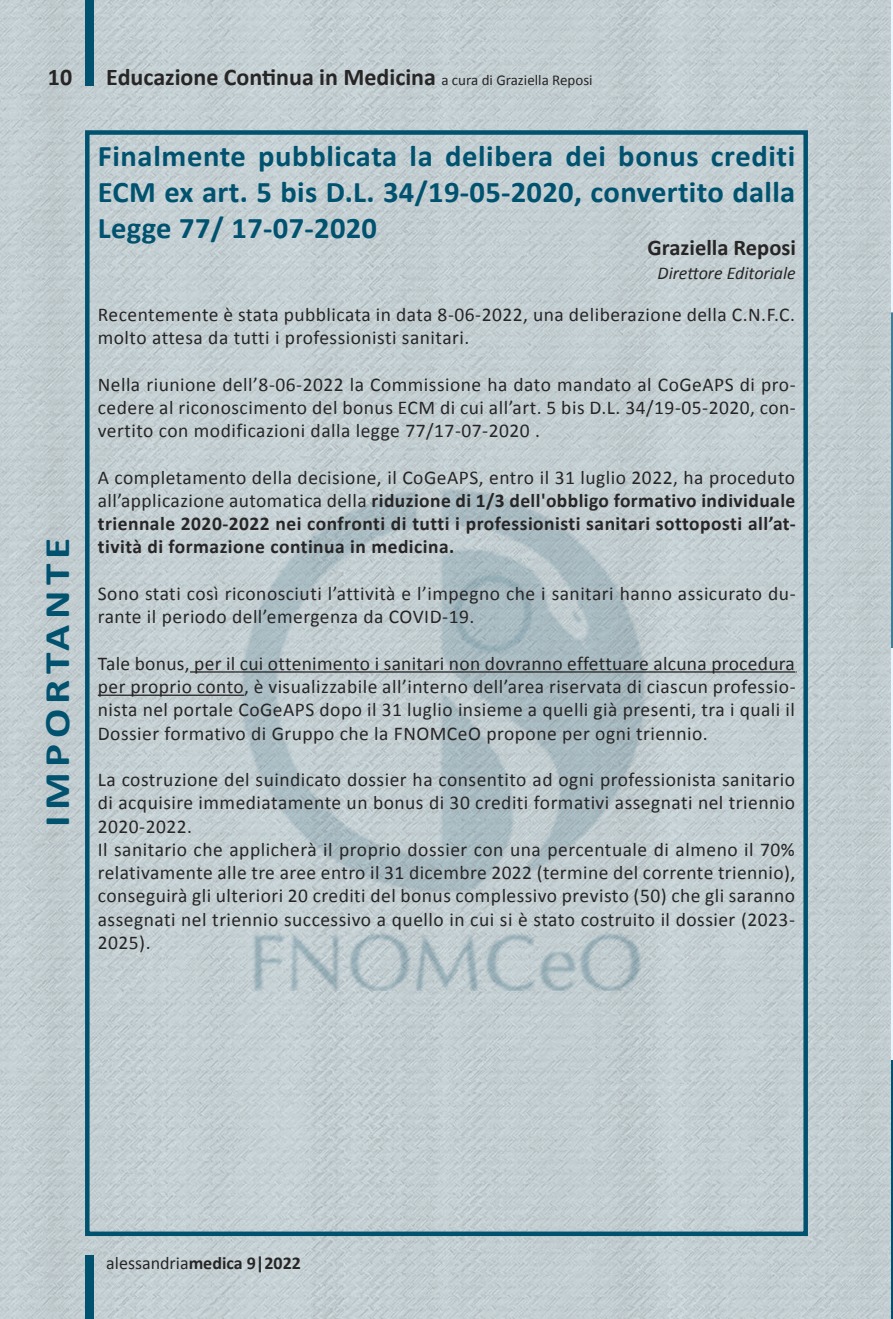
<style>
.page{position:relative;width:893px;height:1319px;background:#fff}
.page>*{position:absolute;margin:0;border:0;box-sizing:border-box;transform-origin:0 0}
.t1{font:700 36px "Calibri";letter-spacing:.125em;color:#00526f;scale:1.2 1}
.t2{font:700 30px/36px "Calibri";letter-spacing:.01em;color:#00526f;text-align:justify}
.t3{font:700 24px "Calibri";color:#272526}
.t4{font:700 22.5px "Calibri";color:#272526}
.t5{font:19.5px/23.2px "Calibri";letter-spacing:.025em;color:#272526}
.t6{font:700 19.5px/23.2px "Calibri";letter-spacing:.025em;color:#272526;text-align:justify}
.t7{font:700 18px "Calibri";color:#272526}
.t8{font:italic 18px "Calibri";color:#272526}
.s1{font-weight:400;font-size:15px}
.s2{font-weight:400}
</style>
<div class="page">
<img style="left:0;top:0;width:891px;height:1318px">
<div style="left:85px;top:0;width:8px;height:85px;background:#00526f"></div>
<div style="left:85px;top:1254px;width:9px;height:64px;background:#00526f"></div>
<img style="left:183px;top:470px;width:532px;height:520px">
<div style="left:85px;top:130px;width:723px;height:1105px;border:4px solid #00526f"></div>
<hr style="left:190px;top:671px;width:605px;height:1px;background:#272526">
<hr style="left:98px;top:694px;width:146px;height:1px;background:#272526">
<hr style="left:891px;top:0;width:2px;height:1318px;background:#e8f5fd">
<hr style="left:891px;top:1059px;width:2px;height:259px;background:#00526f">
<svg style="left:891px;top:312px;width:2px;height:336px"></svg>
<p class="t3" style="left:48px;top:62px;width:26px">10</p>
<p class="t3" style="left:106px;top:62px;width:488px">Educazione Continua in Medicina <span class="s1">a cura di Graziella Reposi</span></p>
<h1 class="t1" style="left:35px;top:826px;width:242px;rotate:-90deg">IMPORTANTE</h1>
<h2 class="t2" style="left:98px;top:138px;width:699px">Finalmente pubblicata la delibera dei bonus crediti ECM ex art. 5 bis D.L. 34/19‐05‐2020, convertito dalla Legge 77/ 17‐07‐2020</h2>
<p class="t4" style="left:648px;top:233px;width:150px">Graziella Reposi</p>
<p class="t8" style="left:658px;top:261px;width:140px">Direttore Editoriale</p>
<p class="t5" style="left:98px;top:302px;width:699px">Recentemente è stata pubblicata in data 8‐06‐2022, una deliberazione della C.N.F.C. molto attesa da tutti i professionisti sanitari.</p>
<p class="t5" style="left:98px;top:372px;width:699px;text-align:justify">Nella riunione dell’8‐06‐2022 la Commissione ha dato mandato al CoGeAPS di pro‐ cedere al riconoscimento del bonus ECM di cui all’art. 5 bis D.L. 34/19‐05‐2020, con‐ vertito con modificazioni dalla legge 77/17‐07‐2020 .</p>
<p class="t6" style="left:98px;top:465px;width:699px"><span class="s2">A completamento della decisione, il CoGeAPS, entro il 31 luglio 2022, ha proceduto all’applicazione automatica della</span> riduzione di 1/3 dell'obbligo formativo individuale triennale 2020‐2022 nei confronti di tutti i professionisti sanitari sottoposti all’at‐ tività di formazione continua in medicina.</p>
<p class="t5" style="left:98px;top:581px;width:699px">Sono stati così riconosciuti l’attività e l’impegno che i sanitari hanno assicurato du‐ rante il periodo dell’emergenza da COVID‐19.</p>
<p class="t5" style="left:98px;top:651px;width:699px;text-align:justify">Tale bonus, per il cui ottenimento i sanitari non dovranno effettuare alcuna procedura per proprio conto, è visualizzabile all’interno dell’area riservata di ciascun professio‐ nista nel portale CoGeAPS dopo il 31 luglio insieme a quelli già presenti, tra i quali il Dossier formativo di Gruppo che la FNOMCeO propone per ogni triennio.</p>
<p class="t5" style="left:98px;top:767px;width:699px">La costruzione del suindicato dossier ha consentito ad ogni professionista sanitario di acquisire immediatamente un bonus di 30 crediti formativi assegnati nel triennio 2020‐2022.<br>Il sanitario che applicherà il proprio dossier con una percentuale di almeno il 70% relativamente alle tre aree entro il 31 dicembre 2022 (termine del corrente triennio), conseguirà gli ulteriori 20 crediti del bonus complessivo previsto (50) che gli saranno assegnati nel triennio successivo a quello in cui si è stato costruito il dossier (2023‐ 2025).</p>
<p class="t7" style="left:106px;top:1251px;width:196px"><span class="s2">alessandria</span>medica 9|2022</p>
</div>
